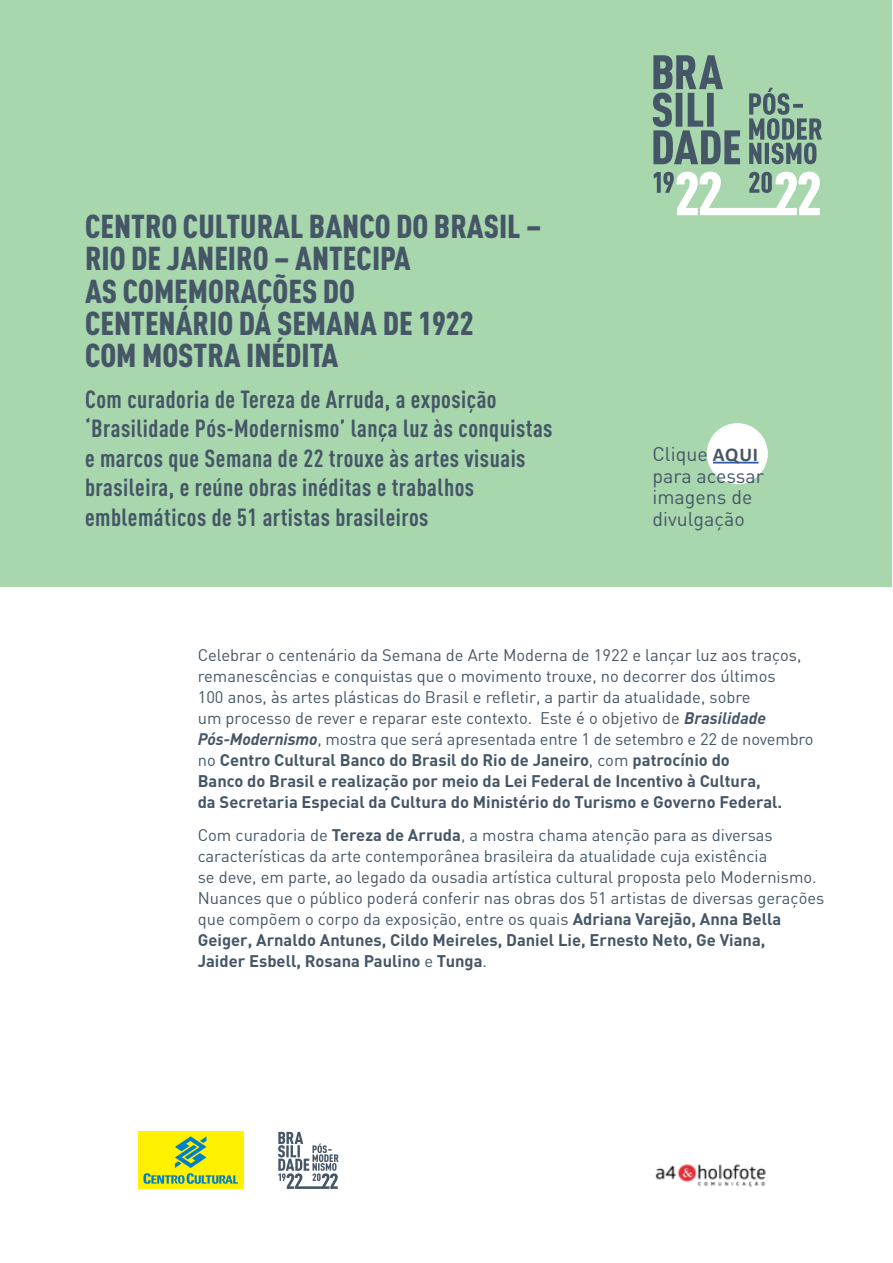
<style>
.page{position:relative;width:893px;height:1263px;background:#fff}
.page>*{position:absolute;margin:0;border:0;box-sizing:border-box;transform-origin:0 0}
.t1{font:900 32.7px/32.2px "DIN Cond";color:#455666}
.t2{font:700 24.45px/29.4px "DIN Cond";letter-spacing:.02em;color:#455666}
.t3{font:19.5px/21.8px "DIN";color:#455666}
.t4{font:16.5px/21px "DIN";color:#455666}
.s1{font-family:"Calibri";font-weight:700}
.s2{font-weight:700;font-style:italic}
.s3{font-weight:700}
</style>
<div class="page">
<svg style="left:278px;top:1132px;width:60px;height:57px"></svg>
<img style="left:655px;top:1164px;width:111px;height:23px">
<div style="left:138px;top:1131px;width:105px;height:58px;background:#fff101"></div>
<svg style="left:143px;top:1136px;width:95px;height:48px"></svg>
<div style="left:1px;top:0;width:891px;height:587px;background:#a8d7ae"></div>
<svg style="left:654px;top:172px;width:166px;height:43px"></svg>
<svg style="left:749px;top:88px;width:73px;height:76px"></svg>
<svg style="left:653px;top:55px;width:87px;height:109px"></svg>
<div style="left:707px;top:423px;width:61px;height:61px;background:#fff;border-radius:50%"></div>
<hr style="left:713px;top:462px;width:45px;height:1px;background:#2b58a7">
<h1 class="t1" style="left:85px;top:209px;width:458px">CENTRO CULTURAL BANCO DO BRASIL –<br>RIO DE JANEIRO – ANTECIPA<br>AS COMEMORAÇÕES DO<br>CENTENÁRIO DA SEMANA DE 1922<br>COM MOSTRA INÉDITA</h1>
<p class="t2" style="left:85px;top:384px;width:469px">Com curadoria de Tereza de Arruda, a exposição ‘Brasilidade Pós-Modernismo’ lança luz às conquistas e marcos que Semana de 22 trouxe às artes visuais brasileira, e reúne obras inéditas e trabalhos emblemáticos de 51 artistas brasileiros</p>
<p class="t3" style="left:652px;top:443px;width:113px">Clique <span class="s1">aqui </span>para acessar imagens de divulgação</p>
<p class="t4" style="left:198px;top:644px;width:617px">Celebrar o centenário da Semana de Arte Moderna de 1922 e lançar luz aos traços, remanescências e conquistas que o movimento trouxe, no decorrer dos últimos<br>100 anos, às artes plásticas do Brasil e refletir, a partir da atualidade, sobre<br>um processo de rever e reparar este contexto. Este é o objetivo de <span class="s2">Brasilidade Pós-Modernismo</span>, mostra que será apresentada entre 1 de setembro e 22 de novembro no <span class="s3">Centro Cultural Banco do Brasil do Rio de Janeiro</span>, com <span class="s3">patrocínio do<br>Banco do Brasil e realização por meio da Lei Federal de Incentivo à Cultura,<br>da Secretaria Especial da Cultura do Ministério do Turismo e Governo Federal.</span></p>
<p class="t4" style="left:198px;top:824px;width:628px">Com curadoria de <span class="s3">Tereza de Arruda</span>, a mostra chama atenção para as diversas características da arte contemporânea brasileira da atualidade cuja existência<br>se deve, em parte, ao legado da ousadia artística cultural proposta pelo Modernismo.<br>Nuances que o público poderá conferir nas obras dos 51 artistas de diversas gerações que compõem o corpo da exposição, entre os quais <span class="s3">Adriana Varejão, Anna Bella Geiger, Arnaldo Antunes, Cildo Meireles, Daniel Lie, Ernesto Neto, Ge Viana,<br>Jaider Esbell, Rosana Paulino</span> e <span class="s3">Tunga</span>.</p>
</div>
